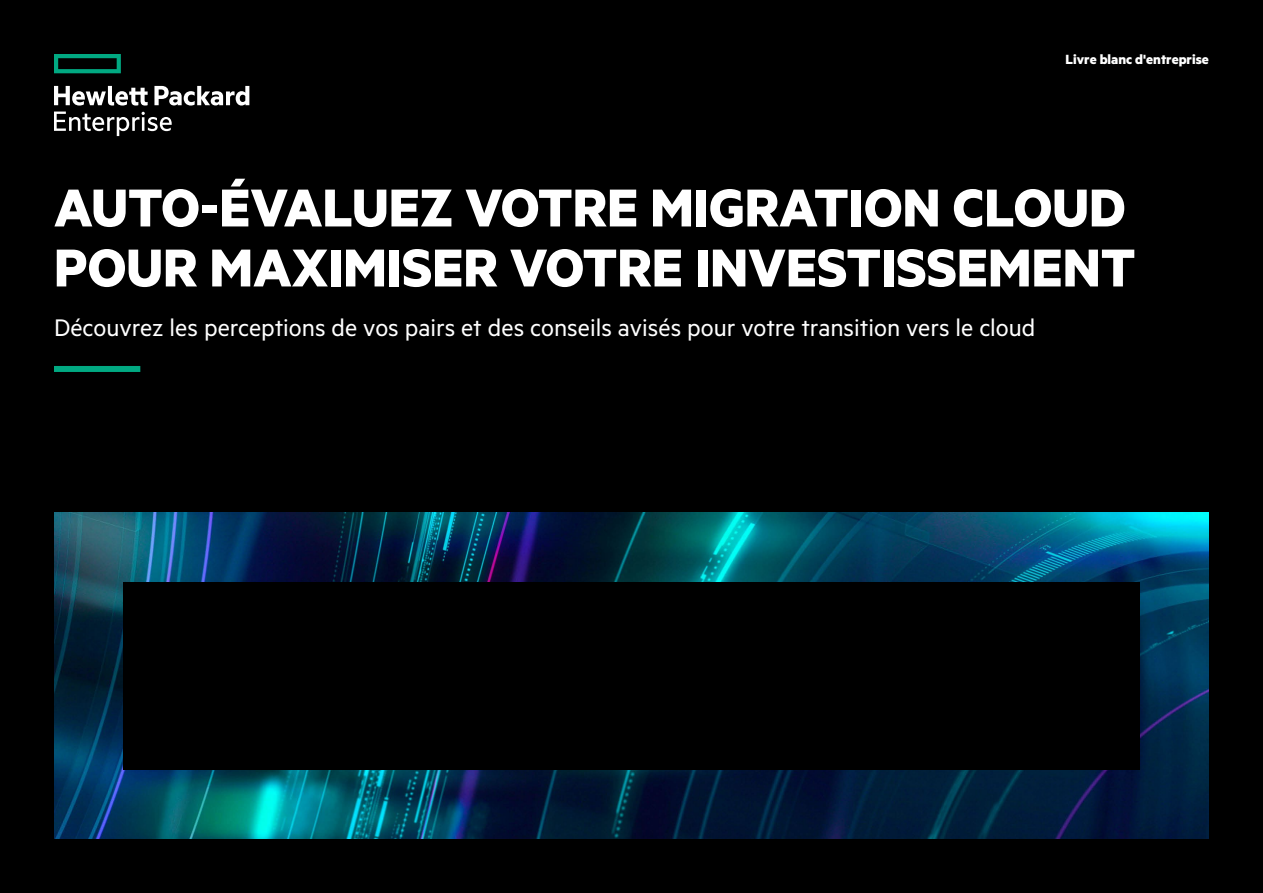
<style>
.page{position:relative;width:1263px;height:893px;background:#000}
.page>*{position:absolute;margin:0;border:0;box-sizing:border-box;transform-origin:0 0}
.Headline_MetricHPE_B{font:700 60px/60px "Metric HPE";color:#fff}
.Cover_Subhead_Metric{font:27px "Metric HPE";color:#fff}
.Descriptor_MetricHPE{font:700 15px "Metric HPE";color:#fff}
</style>
<div class="page">
<div style="left:54px;top:366px;width:86px;height:6px;background:#01a982"></div>
<svg style="left:54px;top:54px;width:67px;height:19px"></svg>
<svg style="left:54px;top:86px;width:195px;height:50px"></svg>
<img style="left:54px;top:512px;width:1155px;height:327px">
<div style="left:123px;top:582px;width:1017px;height:187px;background:#000"></div>
<p class="Descriptor_MetricHPE" style="left:1065px;top:50px;width:145px">Livre blanc d'entreprise</p>
<p class="Headline_MetricHPE_B" style="left:54px;top:176px;width:1083px">AUTO-ÉVALUEZ VOTRE MIGRATION CLOUD<br>POUR MAXIMISER VOTRE INVESTISSEMENT</p>
<p class="Cover_Subhead_Metric" style="left:54px;top:312px;width:983px">Découvrez les perceptions de vos pairs et des conseils avisés pour votre transition vers le cloud</p>
</div>
